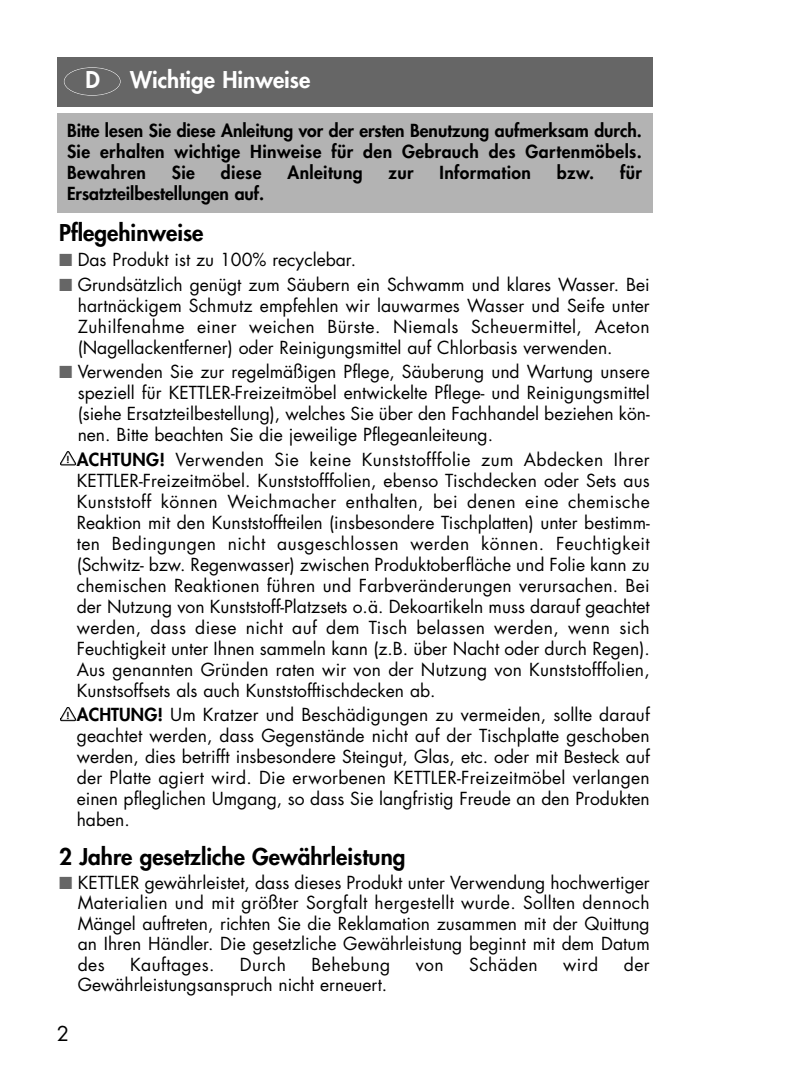
<style>
.page{position:relative;width:787px;height:1092px;background:#fff}
.page>*{position:absolute;margin:0;border:0;box-sizing:border-box;transform-origin:0 0}
.t1{font:800 22.5px "Futura CE";color:#000}
.t2{font:800 22.5px "Futura CE";color:#fff}
.t3{font:20px "Futura CE";color:#000}
.t4{font:17.5px/21px "Futura CE";color:#000;text-align:justify}
.t5{font:800 17.5px/21px "Futura CE";letter-spacing:.025em;color:#000;text-align:justify}
.t6{font:800 17.5px "Futura CE";color:#000}
.t7{font:17.5px "Futura CE";letter-spacing:.025em;color:#000}
.t8{font:800 9.5px "Futura";color:#000}
.s1{color:#666}
.s2{font-weight:800}
</style>
<div class="page">
<div style="left:57px;top:57px;width:595px;height:49px;background:#666"></div>
<div style="left:64px;top:67px;width:57px;height:29px;border:1px solid #fff;border-radius:50%"></div>
<svg style="left:60px;top:707px;width:16px;height:13px"></svg>
<svg style="left:60px;top:451px;width:16px;height:14px"></svg>
<div style="left:57px;top:113px;width:595px;height:100px;background:#b3b3b3"></div>
<p class="t2" style="left:86px;top:69px;width:16px">D</p>
<p class="t2" style="left:130px;top:69px;width:182px">Wichtige Hinweise</p>
<p class="t5" style="left:67px;top:121px;width:576px">Bitte lesen Sie diese Anleitung vor der ersten Benutzung aufmerksam durch.<br>Sie erhalten wichtige Hinweise für den Gebrauch des Gartenmöbels.<br>Bewahren</p>
<p class="t5" style="left:172px;top:163px;width:25px">Sie</p>
<p class="t5" style="left:221px;top:163px;width:42px">diese</p>
<p class="t5" style="left:287px;top:163px;width:77px">Anleitung</p>
<p class="t5" style="left:388px;top:163px;width:27px">zur</p>
<p class="t5" style="left:439px;top:163px;width:93px">Information</p>
<p class="t5" style="left:557px;top:163px;width:39px">bzw.</p>
<p class="t5" style="left:620px;top:163px;width:23px">für</p>
<p class="t6" style="left:67px;top:185px;width:199px">Ersatzteilbestellungen auf.</p>
<p class="t1" style="left:59px;top:222px;width:146px">Pflegehinweise</p>
<p class="t4" style="left:59px;top:250px;width:298px"><span class="s1">■</span> Das Produkt ist zu 100% recyclebar.</p>
<p class="t4" style="left:78px;top:275px;width:573px;text-indent:-18px"><span class="s1">■</span> Grundsätzlich genügt zum Säubern ein Schwamm und klares Wasser. Bei hartnäckigem Schmutz empfehlen wir lauwarmes Wasser und Seife unter Zuhilfenahme einer weichen Bürste. Niemals Scheuermittel, Aceton (Nagellackentferner) oder Reinigungsmittel auf Chlorbasis verwenden.</p>
<p class="t4" style="left:78px;top:362px;width:573px;text-indent:-18px"><span class="s1">■</span> Verwenden Sie zur regelmäßigen Pflege, Säuberung und Wartung unsere speziell für KETTLER-Freizeitmöbel entwickelte Pflege- und Reinigungsmittel (siehe Ersatzteilbestellung), welches Sie über den Fachhandel beziehen kön&shy;nen. Bitte beachten Sie die jeweilige Pflegeanleiteung.</p>
<p class="t4" style="left:77px;top:450px;width:574px"><span class="s2">ACHTUNG!</span> Verwenden Sie keine Kunststofffolie zum Abdecken Ihrer KETTLER-Freizeitmöbel. Kunststofffolien, ebenso Tischdecken oder Sets aus Kunststoff können Weichmacher enthalten, bei denen eine chemische Reaktion mit den Kunststoffteilen (insbesondere Tischplatten) unter bestimm&shy;ten Bedingungen nicht ausgeschlossen werden können. Feuchtigkeit (Schwitz- bzw. Regenwasser) zwischen Produktoberfläche und Folie kann zu chemischen Reaktionen führen und Farbveränderungen verursachen. Bei der Nutzung von Kunststoff-Platzsets o.ä. Dekoartikeln muss darauf geachtet werden, dass diese nicht auf dem Tisch belassen werden, wenn sich Feuchtigkeit unter Ihnen sammeln kann (z.B. über Nacht oder durch Regen).<br>Aus genannten Gründen raten wir von der Nutzung von Kunststofffolien, Kunstsoffsets als auch Kunststofftischdecken ab.</p>
<p class="t4" style="left:77px;top:706px;width:574px"><span class="s2">ACHTUNG!</span> Um Kratzer und Beschädigungen zu vermeiden, sollte darauf geachtet werden, dass Gegenstände nicht auf der Tischplatte geschoben werden, dies betrifft insbesondere Steingut, Glas, etc. oder mit Besteck auf der Platte agiert wird. Die erworbenen KETTLER-Freizeitmöbel verlangen einen pfleglichen Umgang, so dass Sie langfristig Freude an den Produkten haben.</p>
<p class="t1" style="left:59px;top:845px;width:348px">2 Jahre gesetzliche Gewährleistung</p>
<p class="t4" style="left:78px;top:873px;width:573px;text-indent:-18px"><span class="s1">■</span> KETTLER gewährleistet, dass dieses Produkt unter Verwendung hoch wertiger Materialien und mit größter Sorgfalt hergestellt wurde. Sollten dennoch Mängel auftreten, richten Sie die Reklamation zusammen mit der Quittung an Ihren Händler. Die gesetzliche Gewährleistung beginnt mit dem Datum des</p>
<p class="t8" style="left:66px;top:455px;width:5px">!</p>
<p class="t8" style="left:66px;top:710px;width:5px">!</p>
<p class="t7" style="left:130px;top:956px;width:86px">Kauftages.</p>
<p class="t4" style="left:240px;top:955px;width:47px">Durch</p>
<p class="t7" style="left:311px;top:956px;width:80px">Behebung</p>
<p class="t4" style="left:416px;top:955px;width:30px">von</p>
<p class="t7" style="left:469px;top:956px;width:70px">Schäden</p>
<p class="t4" style="left:563px;top:955px;width:37px">wird</p>
<p class="t4" style="left:624px;top:955px;width:27px">der</p>
<p class="t4" style="left:78px;top:975px;width:311px">Gewährleistungsanspruch nicht erneuert.</p>
<p class="t3" style="left:57px;top:1024px;width:14px">2</p>
</div>
